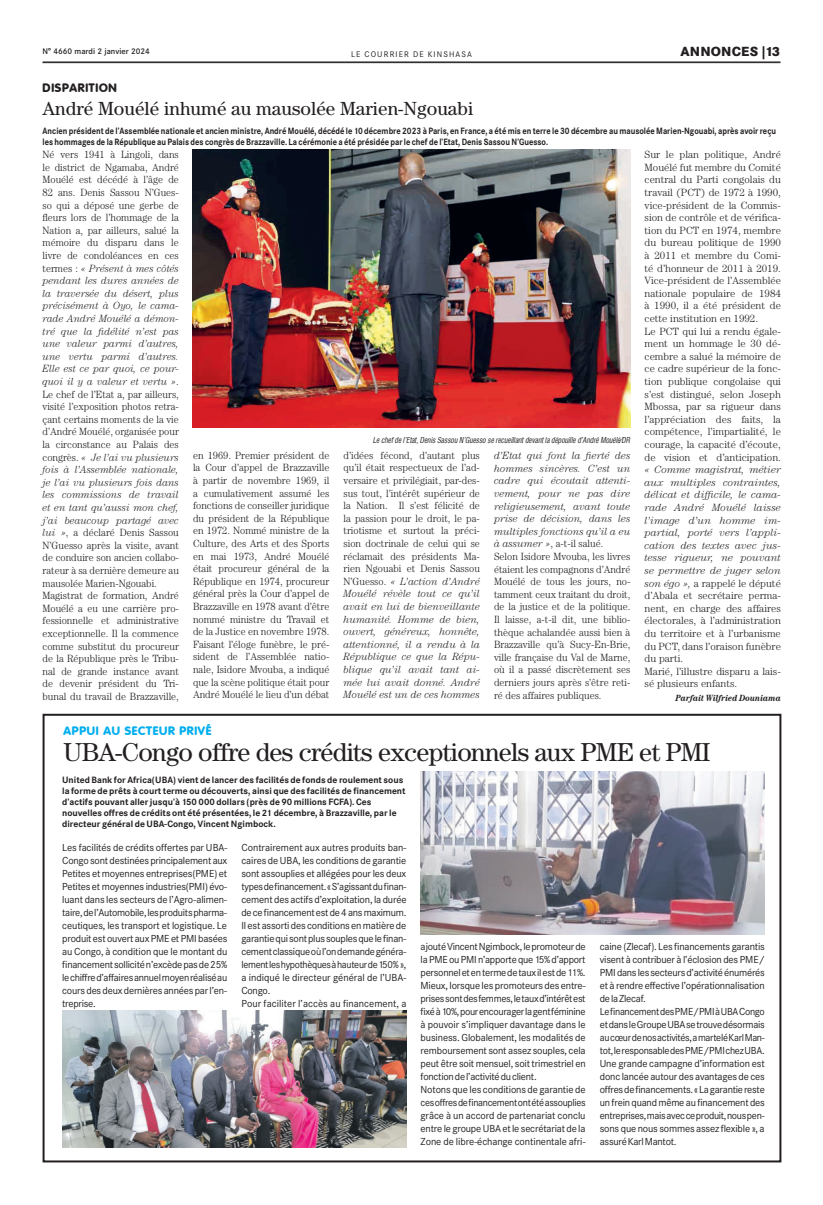
<style>
.page{position:relative;width:823px;height:1205px;background:#fff}
.page>*{position:absolute;margin:0;border:0;box-sizing:border-box;transform-origin:0 0}
.t1{font:26px "Century";letter-spacing:-.025em;color:#231f20}
.t2{font:19px "Century";color:#231f20}
.t3{font:800 13px "Corporate SBQ";letter-spacing:.01em;color:#231f20}
.t4{font:800 12px "Corporate Rounded";letter-spacing:.06em;color:#00aeef}
.t5{font:800 12px "Corporate Rounded";letter-spacing:.06em;color:#231f20}
.t6{font:300 10.5px/12.6px "Century";color:#231f20;text-align:justify;scale:.95 1}
.t7{font:300 10.5px/12.6px "Century";color:#231f20}
.t8{font:italic 300 10.5px/12.6px "Century";color:#231f20}
.t9{font:10px/13px "Corporate SBQ";letter-spacing:-.02em;color:#231f20}
.t10{font:700 9px/11px "Corporate SBQ";color:#231f20}
.t11{font:700 9px/11px "Corporate SBQ";color:#231f20;scale:.88 1}
.t12{font:italic 700 9px "Century";color:#231f20;scale:.9 1}
.t13{font:italic 8px "Corporate Condensed";color:#231f20;scale:.9 1}
.t14{font:500 8px "Corporate SBQ";color:#231f20}
.t15{font:8px "Corporate SBQ";letter-spacing:.14em;color:#231f20}
.s1{font-style:italic}
.s2{font-style:normal}
</style>
<div class="page">
<hr style="left:43px;top:62px;width:737px;height:1px;background:#231f20">
<img style="left:193px;top:150px;width:436px;height:277px">
<div style="left:43px;top:714px;width:738px;height:448px;border:2px solid #231f20"></div>
<img style="left:420px;top:771px;width:344px;height:163px">
<img style="left:62px;top:1010px;width:344px;height:137px">
<p class="t14" style="left:43px;top:46px;width:109px">N° 4660 mardi 2 janvier 2024</p>
<p class="t15" style="left:351px;top:49px;width:122px">LE COURRIER DE KINSHASA</p>
<p class="t3" style="left:680px;top:43px;width:101px">ANNONCES |13</p>
<p class="t5" style="left:43px;top:80px;width:76px">DISPARITION</p>
<h2 class="t2" style="left:43px;top:97px;width:432px">André Mouélé inhumé au mausolée Marien-Ngouabi</h2>
<p class="t11" style="left:43px;top:125px;width:834px">Ancien président de l’Assemblée nationale et ancien ministre, André Mouélé, décédé le 10 décembre 2023 à Paris, en France, a été mis en terre le 30 décembre au mausolée Marien-Ngouabi, après avoir reçu les hommages de la République au Palais des congrès de Brazzaville. La cérémonie a été présidée par le chef de l’Etat, Denis Sassou N’Guesso.</p>
<p class="t6" style="left:43px;top:148px;width:145px;text-align:left">Né vers 1941 à Lingoli, dans le district de Ngamaba, André<br>Mouélé est décédé à l’âge de<br>82 ans. Denis Sassou N’Gues&shy;so qui a déposé une gerbe de fleurs lors de l’hommage de la<br>Nation a, par ailleurs, salué la mémoire du disparu dans le livre de condoléances en ces termes : <span class="s1">« Présent à mes côtés pendant les dures années de la traversée du désert, plus précisément à Oyo, le cama&shy;rade André Mouélé a démon&shy;tré que la fidélité n’est pas une valeur parmi d’autres, une vertu parmi d’autres.<br>Elle est ce par quoi, ce pour&shy;quoi il y a valeur et vertu »</span>.<br>Le chef de l’Etat a, par ailleurs, visité l’exposition photos retra&shy;çant certains moments de la vie d’André Mouélé, organisée pour la circonstance au Palais des congrès. <span class="s1">« Je l’ai vu plusieurs fois à l’Assemblée nationale, je l’ai vu plusieurs fois dans les commissions de travail et en tant qu’aussi mon chef, j’ai beaucoup partagé avec lui »</span>, a déclaré Denis Sassou<br>N’Guesso après la visite, avant de conduire son ancien collabo&shy;rateur à sa dernière demeure au mausolée Marien-Ngouabi.<br>Magistrat de formation, André<br>Mouélé a eu une carrière pro&shy;fessionnelle et administrative exceptionnelle. Il la commence comme substitut du procureur de la République près le Tribu&shy;nal de grande instance avant de devenir président du Tri&shy;bunal du travail de Brazzaville,</p>
<p class="t13" style="left:372px;top:436px;width:287px">Le chef de l’Etat, Denis Sassou N’Guesso se recueillant devant la dépouille d’André Mouélé/DR</p>
<p class="t6" style="left:193px;top:449px;width:145px">en 1969. Premier président de la Cour d’appel de Brazzaville à partir de novembre 1969, il a cumulativement assumé les fonctions de conseiller juridique du président de la République en 1972. Nommé ministre de la Culture, des Arts et des Sports en mai 1973, André Mouélé était procureur général de la République en 1974, procureur général près la Cour d’appel de Brazzaville en 1978 avant d’être nommé ministre du Travail et de la Justice en novembre 1978.<br>Faisant l’éloge funèbre, le pré&shy;sident de l’Assemblée natio&shy;nale, Isidore Mvouba, a indiqué que la scène politique était pour André Mouélé le lieu d’un débat</p>
<p class="t6" style="left:343px;top:449px;width:145px">d’idées fécond, d’autant plus qu’il était respectueux de l’ad&shy;versaire et privilégiait, par-des&shy;sus tout, l’intérêt supérieur de la Nation. Il s’est félicité de la passion pour le droit, le pa&shy;triotisme et surtout la préci&shy;sion doctrinale de celui qui se réclamait des présidents Ma&shy;rien Ngouabi et Denis Sassou N’Guesso. <span class="s1">« L’action d’André Mouélé révèle tout ce qu’il avait en lui de bienveillante humanité. Homme de bien, ouvert, généreux, honnête, attentionné, il a rendu à la République ce que la Répu&shy;blique qu’il avait tant ai&shy;mée lui avait donné. André Mouélé est un de ces hommes</span></p>
<p class="t7" style="left:494px;top:449px;width:138px"><span class="s1">d’Etat qui font la fierté des hommes sincères. C’est un cadre qui écoutait attenti&shy;vement, pour ne pas dire religieusement, avant toute prise de décision, dans les multiples fonctions qu’il a eu à assumer »</span>, a-t-il salué.<br>Selon Isidore Mvouba, les livres étaient les compagnons d’André<br>Mouélé de tous les jours, no&shy;tamment ceux traitant du droit, de la justice et de la politique.<br>Il laisse, a-t-il dit, une biblio&shy;thèque achalandée aussi bien à<br>Brazzaville qu’à Sucy-En-Brie, ville française du Val de Marne, où il a passé discrètement ses derniers jours après s’être reti&shy;ré des affaires publiques.</p>
<p class="t7" style="left:644px;top:148px;width:138px">Sur le plan politique, André<br>Mouélé fut membre du Comité central du Parti congolais du travail (PCT) de 1972 à 1990, vice-président de la Commis&shy;sion de contrôle et de vérifica&shy;tion du PCT en 1974, membre du bureau politique de 1990 à 2011 et membre du Comi&shy;té d’honneur de 2011 à 2019.<br>Vice-président de l’Assemblée nationale populaire de 1984 à 1990, il a été président de cette institution en 1992.<br>Le PCT qui lui a rendu égale&shy;ment un hommage le 30 dé&shy;cembre a salué la mémoire de ce cadre supérieur de la fonc&shy;tion publique congolaise qui s’est distingué, selon Joseph<br>Mbossa, par sa rigueur dans l’appréciation des faits, la compétence, l’impartialité, le courage, la capacité d’écoute, de vision et d’anticipation.</p>
<p class="t8" style="left:644px;top:463px;width:138px">« Comme magistrat, métier aux multiples contraintes, délicat et difficile, le cama&shy;rade André Mouélé laisse l’image d’un homme im&shy;partial, porté vers l’appli&shy;cation des textes avec jus&shy;tesse rigueur, ne pouvant se permettre de juger selon son égo », <span class="s2">a rappelé le député d’Abala et secrétaire perma&shy;nent, en charge des affaires électorales, à l’administration du territoire et à l’urbanisme du PCT, dans l’oraison funèbre du parti.<br>Marié, l’illustre disparu a lais&shy;sé plusieurs enfants.</span></p>
<p class="t12" style="left:675px;top:693px;width:119px">Parfait Wilfried Douniama</p>
<p class="t4" style="left:64px;top:724px;width:149px">APPUI AU SECTEUR PRIVÉ</p>
<h1 class="t1" style="left:64px;top:737px;width:648px">UBA-Congo offre des crédits exceptionnels aux PME et PMI</h1>
<p class="t10" style="left:62px;top:774px;width:344px">United Bank for Africa(UBA) vient de lancer des facilités de fonds de roulement sous la forme de prêts à court terme ou découverts, ainsi que des facilités de financement d’actifs pouvant aller jusqu’à 150 000 dollars (près de 90 millions FCFA). Ces nouvelles offres de crédits ont été présentées, le 21 décembre, à Brazzaville, par le directeur général de UBA-Congo, Vincent Ngimbock.</p>
<p class="t9" style="left:62px;top:841px;width:166px;text-align:justify">Les facilités de crédits offertes par UBA-Congo sont destinées principalement aux Petites et moyennes entreprises(PME) et Petites et moyennes industries(PMI) évo&shy;luant dans les secteurs de l’Agro-alimen&shy;taire, de l’Automobile, les produits pharma&shy;ceutiques, les transport et logistique. Le produit est ouvert aux PME et PMI basées au Congo, à condition que le montant du financement sollicité n’excède pas de 25% le chiffre d’affaires annuel moyen réalisé au cours des deux dernières années par l’en&shy;treprise.</p>
<p class="t9" style="left:241px;top:841px;width:166px">Contrairement aux autres produits ban&shy;caires de UBA, les conditions de garantie sont assouplies et allégées pour les deux types de financement. « S’agissant du finan&shy;cement des actifs d’exploitation, la durée de ce financement est de 4 ans maximum.<br>Il est assorti des conditions en matière de garantie qui sont plus souples que le finan&shy;cement classique où l’on demande généra&shy;lement les hypothèques à hauteur de 150% », a indiqué le directeur général de l’UBA-Congo.<br>Pour faciliter l’accès au financement, a</p>
<p class="t9" style="left:420px;top:940px;width:166px">ajouté Vincent Ngimbock, le promoteur de la PME ou PMI n’apporte que 15% d’apport personnel et en terme de taux il est de 11%.<br>Mieux, lorsque les promoteurs des entre&shy;prises sont des femmes, le taux d’intérêt est fixé à 10%, pour encourager la gent féminine à pouvoir s’impliquer davantage dans le business. Globalement, les modalités de remboursement sont assez souples, cela peut être soit mensuel, soit trimestriel en fonction de l’activité du client.<br>Notons que les conditions de garantie de ces offres de financement ont été assouplies grâce à un accord de partenariat conclu entre le groupe UBA et le secrétariat de la Zone de libre-échange continentale afri-</p>
<p class="t9" style="left:599px;top:940px;width:166px">caine (Zlecaf). Les financements garantis visent à contribuer à l’éclosion des PME/ PMI dans les secteurs d’activité énumérés et à rendre effective l’opérationnalisation de la Zlecaf.<br>Le financement des PME/PMI à UBA Congo et dans le Groupe UBA se trouve désormais au cœur de nos activités, a martelé Karl Man&shy;tot, le responsable des PME/PMI chez UBA.<br>Une grande campagne d’information est donc lancée autour des avantages de ces offres de financements. « La garantie reste un frein quand même au financement des entreprises, mais avec ce produit, nous pen&shy;sons que nous sommes assez flexible », a assuré Karl Mantot.</p>
</div>
